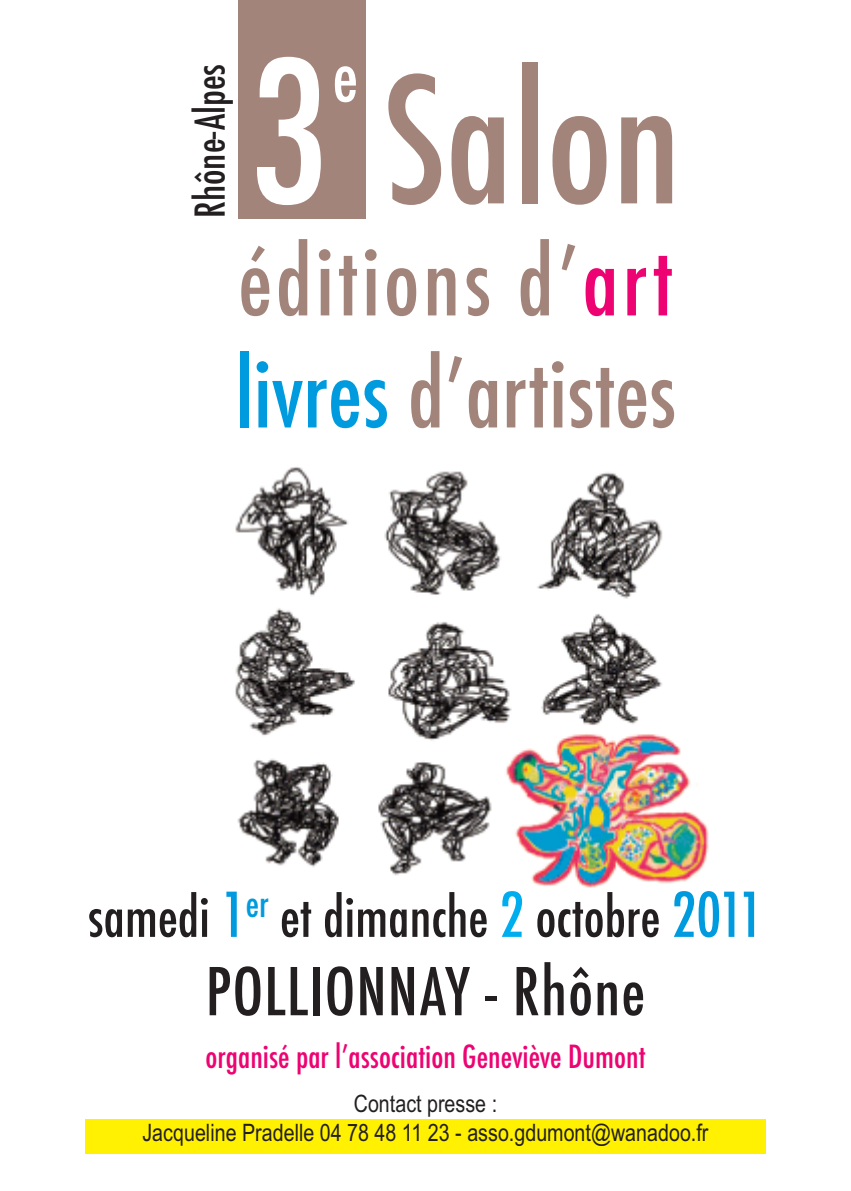
<style>
.page{position:relative;width:851px;height:1191px;background:#fff}
.page>*{position:absolute;margin:0;border:0;box-sizing:border-box;transform-origin:0 0}
.t1{font:500 condensed 192px "Futura";color:#fff}
.t2{font:500 condensed 170px "Futura";color:#a3847b}
.t3{font:500 condensed 92px/112px "Futura";letter-spacing:.005em;color:#a3847b}
.t4{font:500 condensed 69.2px "Futura";color:#fff}
.t5{font:500 condensed 64px "Futura";letter-spacing:.02em;color:#231f20}
.t6{font:500 condensed 54px "Futura";color:#231f20}
.t7{font:500 condensed 40px "Futura";color:#231f20}
.t8{font:500 condensed 31px "Futura";color:#ed0372}
.t9{font:24px/28.8px "Arial Narrow";color:#231f20;text-align:center}
.s1{color:#ed0372}
.s2{color:#009bde}
.s3{font-size:60px;color:#009bde}
.s4{font-size:60px;color:#00aeef}
</style>
<div class="page">
<div style="left:239px;top:0;width:127px;height:219px;background:#a3847b"></div>
<img style="left:235px;top:467px;width:473px;height:421px">
<div style="left:85px;top:1119px;width:680px;height:34px;background:#fff101"></div>
<h1 class="t1" style="left:249px;top:25px;width:81px">3</h1>
<h3 class="t4" style="left:332px;top:37px;width:27px">e</h3>
<h2 class="t2" style="left:382px;top:45px;width:300px">Salon</h2>
<h3 class="t3" style="left:235px;top:228px;width:442px">éditions d’<span class="s1">art </span><span class="s2">livres</span> d’artistes</h3>
<h3 class="t7" style="left:187px;top:218px;width:156px;rotate:-90deg">Rhône-Alpes</h3>
<h3 class="t6" style="left:88px;top:886px;width:677px">samedi <span class="s3">1</span><sup>er</sup> et dimanche <span class="s4">2</span> octobre <span class="s3">2011</span></h3>
<h3 class="t5" style="left:206px;top:955px;width:440px">POLLIONNAY - Rhône</h3>
<p class="t8" style="left:205px;top:1039px;width:441px">organisé par l’association Geneviève Dumont</p>
<p class="t9" style="left:142px;top:1089px;width:567px">Contact presse :<br>Jacqueline Pradelle 04 78 48 11 23 - asso.gdumont@wanadoo.fr</p>
</div>
